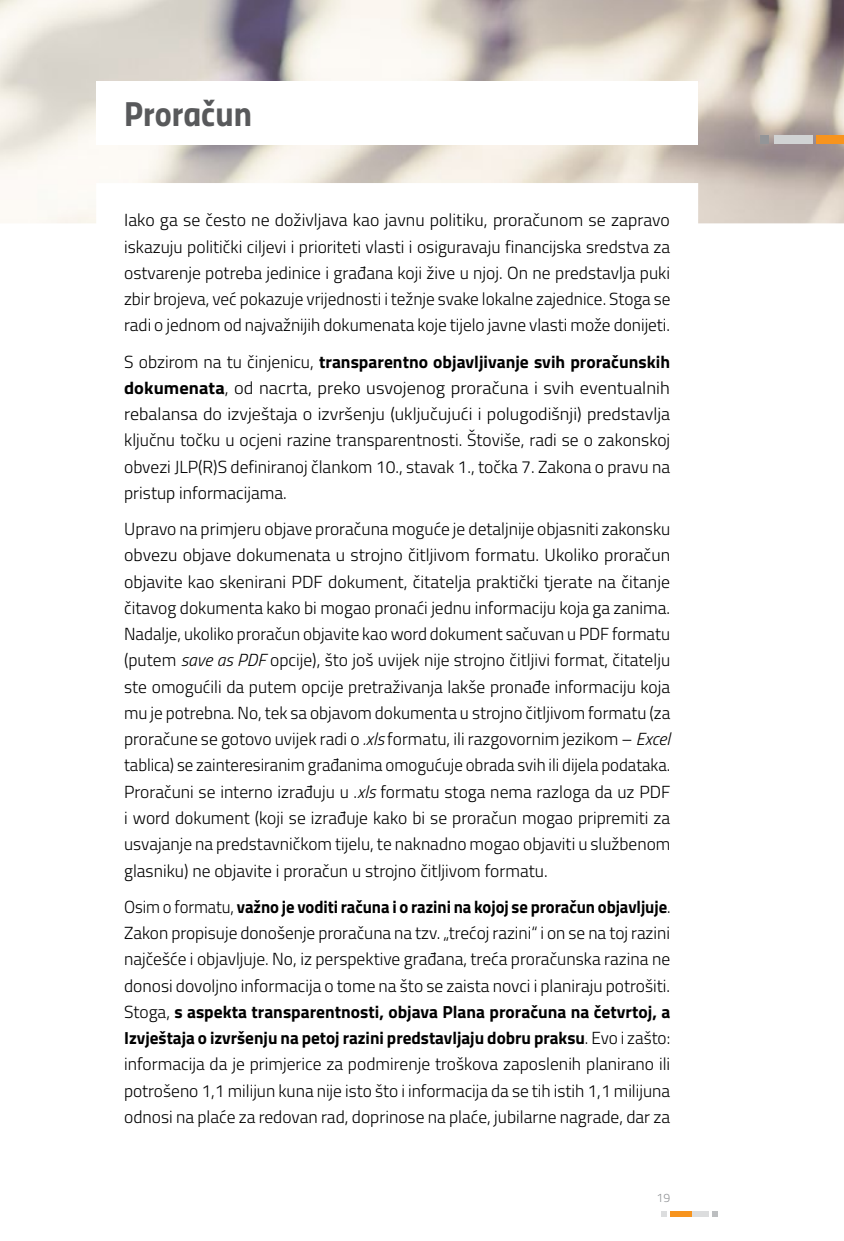
<style>
.page{position:relative;width:844px;height:1241px;background:#fff}
.page>*{position:absolute;margin:0;border:0;box-sizing:border-box;transform-origin:0 0}
.t1{font:35px "Titillium Bold Upright";color:#58595b}
.t2{font:300 17.5px/26.2px "Titillium";color:#000;text-align:justify}
.t3{font:300 17.5px/26.2px "Titillium";color:#000;text-align:justify;scale:.95 1}
.t4{font:300 12.25px "Titillium";color:#939598}
.s1{font-weight:700}
.s2{font-style:italic}
</style>
<div class="page">
<div style="left:670px;top:1210px;width:22px;height:6px;background:#f7941e"></div>
<div style="left:692px;top:1210px;width:16px;height:6px;background:#dcddde"></div>
<svg style="left:712px;top:1211px;width:5px;height:5px"></svg>
<svg style="left:661px;top:1211px;width:5px;height:5px"></svg>
<img style="left:0;top:0;width:843px;height:223px">
<div style="left:773px;top:135px;width:39px;height:9px;background:#d1d3d4"></div>
<div style="left:759px;top:135px;width:9px;height:9px;background:#939598"></div>
<div style="left:816px;top:135px;width:27px;height:9px;background:#f7941e"></div>
<div style="left:96px;top:81px;width:602px;height:63px;background:#fff"></div>
<h1 class="t1" style="left:124px;top:86px;width:129px">Proračun</h1>
<p class="t2" style="left:124px;top:206px;width:547px">Iako ga se često ne doživljava kao javnu politiku, proračunom se zapravo iskazuju politički ciljevi i prioriteti vlasti i osiguravaju financijska sredstva za ostvarenje potreba jedinice i građana koji žive u njoj. On ne predstavlja puki zbir brojeva, već pokazuje vrijednosti i težnje svake lokalne zajednice. Stoga se radi o jednom od najvažnijih dokumenata koje tijelo javne vlasti može donijeti.</p>
<p class="t2" style="left:124px;top:347px;width:547px">S obzirom na tu činjenicu, <span class="s1">transparentno objavljivanje svih proračunskih dokumenata</span>, od nacrta, preko usvojenog proračuna i svih eventualnih rebalansa do izvještaja o izvršenju (uključujući i polugodišnji) predstavlja ključnu točku u ocjeni razine transparentnosti. Štoviše, radi se o zakonskoj obvezi JLP(R)S definiranoj člankom 10., stavak 1., točka 7. Zakona o pravu na pristup informacijama.</p>
<p class="t2" style="left:124px;top:515px;width:547px">Upravo na primjeru objave proračuna moguće je detaljnije objasniti zakonsku obvezu objave dokumenata u strojno čitljivom formatu. Ukoliko proračun objavite kao skenirani PDF dokument, čitatelja praktički tjerate na čitanje čitavog dokumenta kako bi mogao pronaći jednu informaciju koja ga zanima.<br>Nadalje, ukoliko proračun objavite kao word dokument sačuvan u PDF formatu (putem <span class="s2">save as PDF</span> opcije), što još uvijek nije strojno čitljivi format, čitatelju ste omogućili da putem opcije pretraživanja lakše pronađe informaciju koja mu je potrebna. No, tek sa objavom dokumenta u strojno čitljivom formatu (za proračune se gotovo uvijek radi o <span class="s2">.xls</span> formatu, ili razgovornim jezikom – <span class="s2">Excel </span>tablica) se zainteresiranim građanima omogućuje obrada svih ili dijela podataka.<br>Proračuni se interno izrađuju u .<span class="s2">xls</span> formatu stoga nema razloga da uz PDF i word dokument (koji se izrađuje kako bi se proračun mogao pripremiti za usvajanje na predstavničkom tijelu, te naknadno mogao objaviti u službenom glasniku) ne objavite i proračun u strojno čitljivom formatu.</p>
<p class="t3" style="left:124px;top:892px;width:576px">Osim o formatu, <span class="s1">važno je voditi računa i o razini na kojoj se proračun objavljuje</span>.<br>Zakon propisuje donošenje proračuna na tzv. „trećoj razini“ i on se na toj razini najčešće i objavljuje. No, iz perspektive građana, treća proračunska razina ne donosi dovoljno informacija o tome na što se zaista novci i planiraju potrošiti.<br>Stoga, <span class="s1">s aspekta transparentnosti, objava Plana proračuna na četvrtoj, a Izvještaja o izvršenju na petoj razini predstavljaju dobru praksu</span>. Evo i zašto: informacija da je primjerice za podmirenje troškova zaposlenih planirano ili potrošeno 1,1 milijun kuna nije isto što i informacija da se tih istih 1,1 milijuna odnosi na plaće za redovan rad, doprinose na plaće, jubilarne nagrade, dar za</p>
<p class="t4" style="left:656px;top:1188px;width:15px">19</p>
</div>
